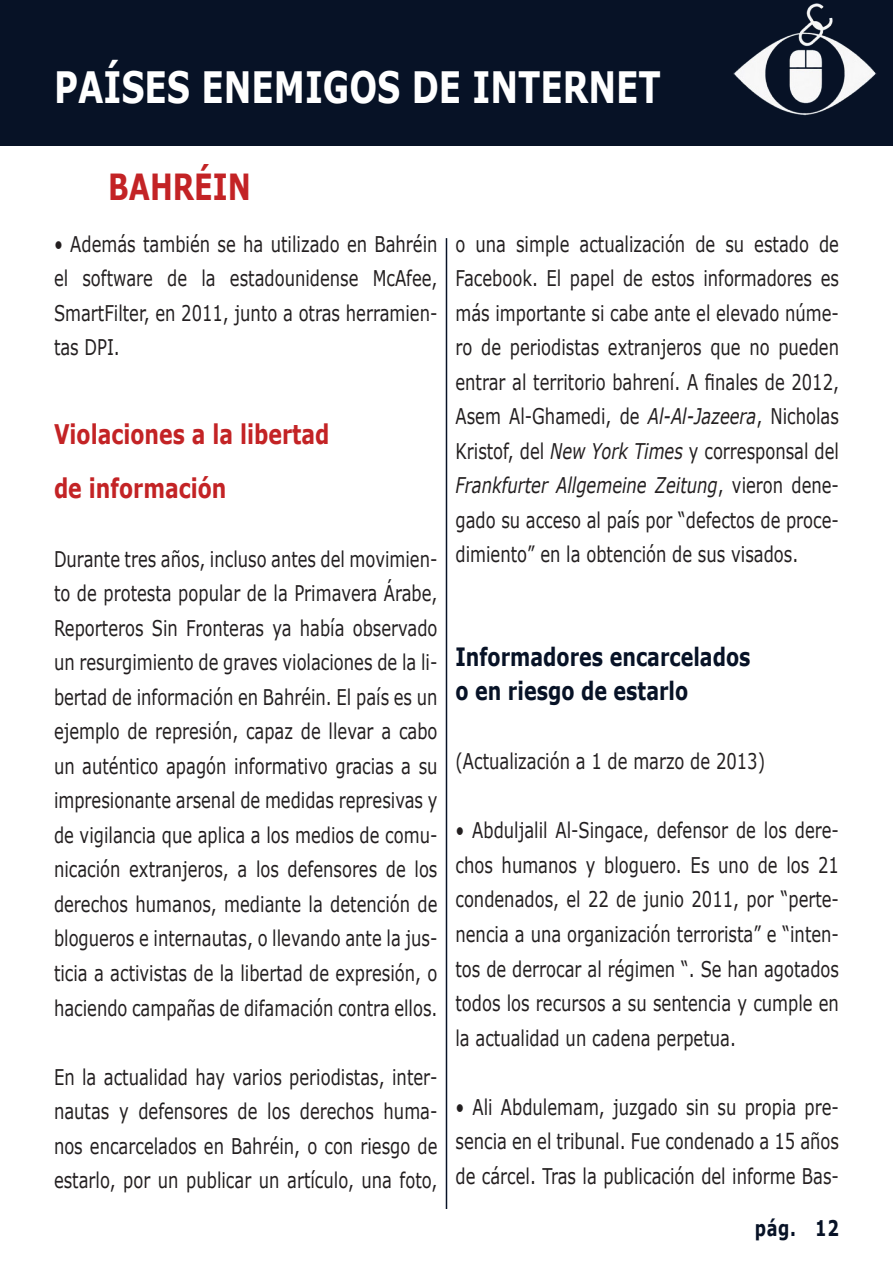
<style>
.page{position:relative;width:893px;height:1263px;background:#fff}
.page>*{position:absolute;margin:0;border:0;box-sizing:border-box;transform-origin:0 0}
.t1{font:700 43.2px "Verdana";color:#fff;scale:.76 1}
.t2{font:700 36px "Verdana";color:#c32325;scale:.76 1}
.titular_rojo{font:700 27px "Verdana";color:#c32325;scale:.76 1}
.titular_azul{font:700 25.2px "Verdana";color:#071226;scale:.76 1}
.Estilo_de_párrafo_1{font:21.6px/34.5px "Verdana";color:#231f20;text-align:justify;scale:.76 1}
.titular_azul-2{font:21.6px "Verdana";color:#231f20;scale:.76 1}
.t3{font:700 21.6px "Verdana";color:#071226;scale:.75 1}
.s1{font-style:italic}
</style>
<div class="page">
<hr style="left:446px;top:238px;width:1px;height:971px;background:#071226">
<div style="left:0;top:0;width:893px;height:145px;background:#071226"></div>
<img style="left:510px;top:3px;width:383px;height:143px">
<p class="t1" style="left:54px;top:59px;width:800px">PAÍSES ENEMIGOS DE INTERNET</p>
<p class="t2" style="left:108px;top:163px;width:189px">BAHRÉIN</p>
<p class="Estilo_de_párrafo_1" style="left:54px;top:227px;width:506px">• Además también se ha utilizado en Bahréin el software de la estadounidense McAfee, SmartFilter, en 2011, junto a otras herramien&shy;tas DPI.</p>
<p class="titular_rojo" style="left:54px;top:416px;width:364px">Violaciones a la libertad</p>
<p class="titular_rojo" style="left:54px;top:470px;width:228px">de información</p>
<p class="Estilo_de_párrafo_1" style="left:54px;top:542px;width:506px">Durante tres años, incluso antes del movimien&shy;to de protesta popular de la Primavera Árabe, Reporteros Sin Fronteras ya había observado un resurgimiento de graves violaciones de la li&shy;bertad de información en Bahréin. El país es un ejemplo de represión, capaz de llevar a cabo un auténtico apagón informativo gracias a su impresionante arsenal de medidas represivas y de vigilancia que aplica a los medios de comu&shy;nicación extranjeros, a los defensores de los derechos humanos, mediante la detención de blogueros e internautas, o llevando ante la jus&shy;ticia a activistas de la libertad de expresión, o haciendo campañas de difamación contra ellos.</p>
<p class="Estilo_de_párrafo_1" style="left:54px;top:1060px;width:506px">En la actualidad hay varios periodistas, inter&shy;nautas y defensores de los derechos huma&shy;nos encarcelados en Bahréin, o con riesgo de estarlo, por un publicar un artículo, una foto,</p>
<p class="Estilo_de_párrafo_1" style="left:455px;top:227px;width:506px">o una simple actualización de su estado de Facebook. El papel de estos informadores es más importante si cabe ante el elevado núme&shy;ro de periodistas extranjeros que no pueden entrar al territorio bahrení. A finales de 2012, Asem Al-Ghamedi, de <span class="s1">Al-Al-Jazeera</span>, Nicholas Kristof, del <span class="s1">New York Times</span> y corresponsal del <span class="s1">Frankfurter Allgemeine Zeitung</span>, vieron dene&shy;gado su acceso al país por “defectos de proce&shy;dimiento” en la obtención de sus visados.</p>
<p class="titular_azul" style="left:455px;top:640px;width:390px">Informadores encarcelados</p>
<p class="titular_azul" style="left:455px;top:675px;width:308px">o en riesgo de estarlo</p>
<p class="titular_azul-2" style="left:455px;top:748px;width:409px">(Actualización a 1 de marzo de 2013)</p>
<p class="Estilo_de_párrafo_1" style="left:455px;top:814px;width:506px">• Abduljalil Al-Singace, defensor de los dere&shy;chos humanos y bloguero. Es uno de los 21 condenados, el 22 de junio 2011, por “perte&shy;nencia a una organización terrorista” e “inten&shy;tos de derrocar al régimen “. Se han agotados todos los recursos a su sentencia y cumple en la actualidad un cadena perpetua.</p>
<p class="Estilo_de_párrafo_1" style="left:455px;top:1090px;width:506px">• Ali Abdulemam, juzgado sin su propia pre&shy;sencia en el tribunal. Fue condenado a 15 años de cárcel. Tras la publicación del informe Bas-</p>
<p class="t3" style="left:755px;top:1213px;width:114px">pág. 12</p>
</div>
